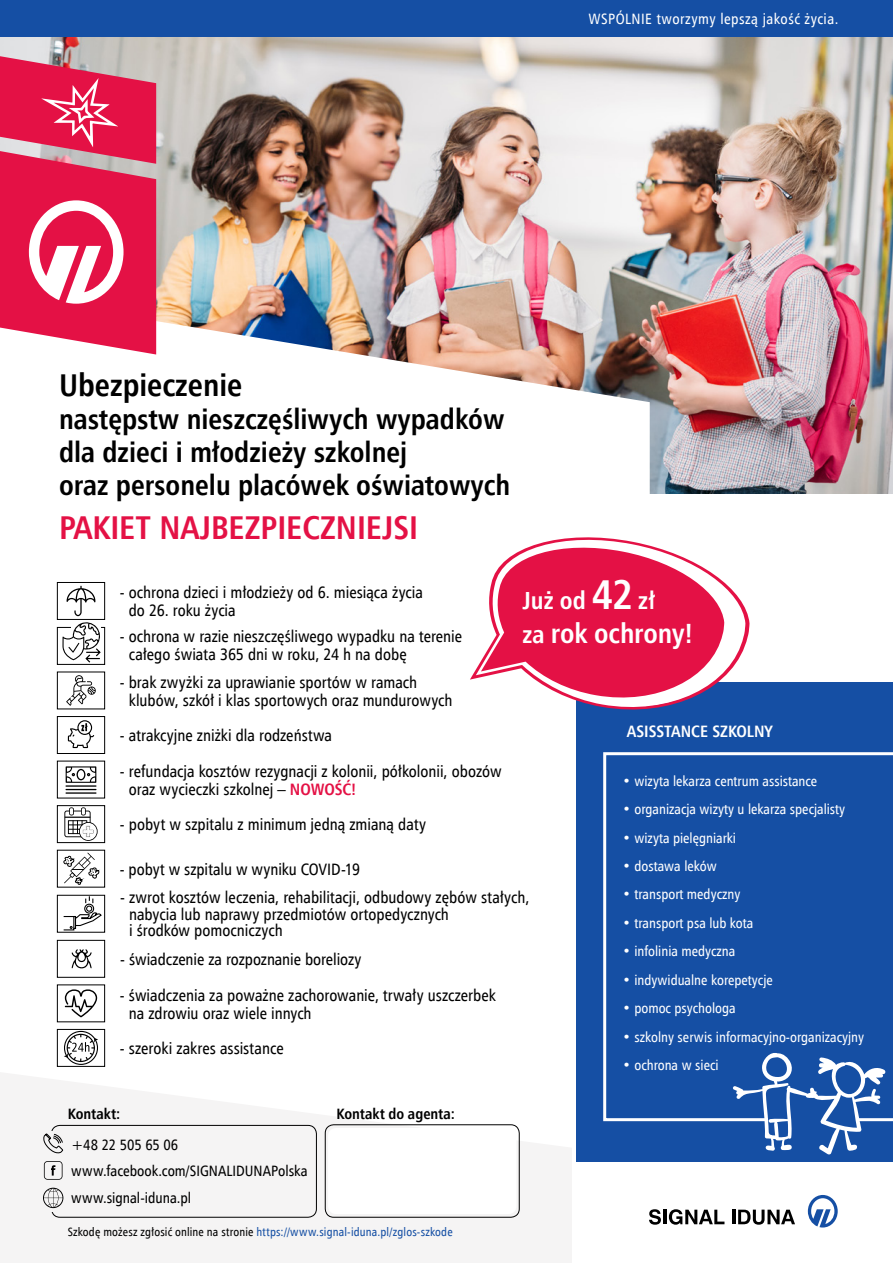
<style>
.page{position:relative;width:893px;height:1263px;background:#fff}
.page>*{position:absolute;margin:0;border:0;box-sizing:border-box;transform-origin:0 0}
.t1{font:700 33px "Humnst 777 Cn EU";color:#e41145}
.t2{font:700 31.5px "Humnst 777 Cn EU";color:#000}
.t3{font:700 28.5px/33px "Humnst 777 Cn EU";color:#000}
.t4{font:700 27.75px "Humnst 777 Cn EU";letter-spacing:-.005em;color:#fff}
.t5{font:700 24.75px "Humnst 777 Cn EU";color:#fff}
.t6{font:16.5px/18px "Humnst 777 Cn EU";color:#000}
.t7{font:700 16.5px "Humnst 777 Cn EU";color:#fff}
.t8{font:15px/26.5px "Humnst 777 Cn EU";color:#000}
.t9{font:15px "Humnst 777 Cn EU";letter-spacing:.03em;color:#fff}
.t10{font:700 15px "Humnst 777 Cn EU";letter-spacing:.005em;color:#000}
.t11{font:14.25px "Humnst 777 Cn EU";color:#fff}
.t12{font:12px "Humnst 777 Cn EU";letter-spacing:.015em;color:#154fa4}
.s1{font-size:41.7px}
.s2{font-size:24.75px}
.s3{font-weight:700;color:#e41145}
.s4{color:#000}
</style>
<div class="page">
<div style="left:576px;top:682px;width:317px;height:479px;background:#154fa4"></div>
<svg style="left:0;top:1073px;width:572px;height:190px;fill:#f5f4f4"></svg>
<img style="left:0;top:36px;width:893px;height:457px">
<div style="left:0;top:0;width:893px;height:36px;background:#154fa4"></div>
<svg style="left:603px;top:752px;width:290px;height:369px"></svg>
<svg style="left:808px;top:1195px;width:30px;height:32px"></svg>
<svg style="left:649px;top:1209px;width:12px;height:16px"></svg>
<hr style="left:663px;top:1210px;width:3px;height:14px;background:#000">
<svg style="left:669px;top:1209px;width:55px;height:16px"></svg>
<hr style="left:732px;top:1210px;width:3px;height:14px;background:#000">
<svg style="left:738px;top:1209px;width:57px;height:16px"></svg>
<svg style="left:732px;top:1051px;width:154px;height:104px"></svg>
<div style="left:81px;top:1127px;width:55px;height:8px;background:#f5f4f4"></div>
<div style="left:325px;top:1124px;width:195px;height:93px;border:1px solid #000;border-radius:9px"></div>
<div style="left:51px;top:1125px;width:266px;height:92px;border:1px solid #000;border-radius:9px"></div>
<div style="left:37px;top:1131px;width:24px;height:81px;background:#f5f4f4"></div>
<svg style="left:43px;top:1133px;width:21px;height:47px"></svg>
<svg style="left:43px;top:1188px;width:20px;height:20px"></svg>
<div style="left:328px;top:1128px;width:188px;height:86px;background:#fff;border-radius:8px"></div>
<div style="left:57px;top:627px;width:48px;height:38px;border:1px solid #000"></div>
<div style="left:57px;top:716px;width:48px;height:38px;border:1px solid #000"></div>
<svg style="left:68px;top:720px;width:26px;height:28px"></svg>
<div style="left:57px;top:671px;width:48px;height:38px;border:1px solid #000"></div>
<svg style="left:66px;top:671px;width:30px;height:35px"></svg>
<div style="left:57px;top:805px;width:48px;height:38px;border:1px solid #000"></div>
<svg style="left:64px;top:807px;width:34px;height:34px"></svg>
<div style="left:57px;top:582px;width:48px;height:38px;border:1px solid #000"></div>
<svg style="left:62px;top:586px;width:40px;height:78px"></svg>
<div style="left:57px;top:1029px;width:48px;height:38px;border:1px solid #000"></div>
<svg style="left:64px;top:1033px;width:34px;height:30px"></svg>
<div style="left:64px;top:1031px;width:34px;height:34px;border:1px solid #000;border-radius:50%"></div>
<div style="left:57px;top:850px;width:48px;height:37px;border:1px solid #000"></div>
<svg style="left:63px;top:852px;width:37px;height:33px"></svg>
<div style="left:57px;top:984px;width:48px;height:38px;border:1px solid #000"></div>
<svg style="left:65px;top:989px;width:32px;height:28px"></svg>
<div style="left:57px;top:895px;width:48px;height:38px;border:1px solid #000"></div>
<svg style="left:63px;top:895px;width:39px;height:36px"></svg>
<div style="left:57px;top:761px;width:48px;height:37px;border:1px solid #000"></div>
<hr style="left:66px;top:792px;width:30px;height:2px;background:#000">
<hr style="left:66px;top:789px;width:30px;height:1px;background:#000">
<hr style="left:66px;top:785px;width:30px;height:2px;background:#000">
<svg style="left:66px;top:766px;width:30px;height:17px"></svg>
<div style="left:57px;top:940px;width:48px;height:38px;border:1px solid #000"></div>
<svg style="left:72px;top:949px;width:20px;height:19px"></svg>
<svg style="left:0;top:295px;width:650px;height:199px"></svg>
<svg style="left:0;top:56px;width:156px;height:298px;background:#e5476d"></svg>
<svg style="left:470px;top:537px;width:279px;height:173px;fill:#e41145"></svg>
<p class="t9" style="left:588px;top:9px;width:251px">WSPÓLNIE tworzymy lepszą jakość życia.</p>
<h2 class="t2" style="left:59px;top:365px;width:185px">Ubezpieczenie</h2>
<h3 class="t3" style="left:59px;top:403px;width:453px">następstw nieszczęśliwych wypadków dla dzieci i młodzieży szkolnej<br>oraz personelu placówek oświatowych</h3>
<h1 class="t1" style="left:59px;top:506px;width:361px">PAKIET NAJBEZPIECZNIEJSI</h1>
<p class="t6" style="left:129px;top:583px;width:296px;text-indent:-9px">- ochrona dzieci i młodzieży od 6. miesiąca życia do 26. roku życia</p>
<p class="t6" style="left:129px;top:627px;width:335px;text-indent:-9px">- ochrona w razie nieszczęśliwego wypadku na terenie całego świata 365 dni w roku, 24 h na dobę</p>
<p class="t6" style="left:129px;top:673px;width:325px;text-indent:-9px">- brak zwyżki za uprawianie sportów w ramach klubów, szkół i klas sportowych oraz mundurowych</p>
<p class="t6" style="left:120px;top:726px;width:214px">- atrakcyjne zniżki dla rodzeństwa</p>
<h3 class="t5" style="left:522px;top:584px;width:134px">Już od <span class="s1">42</span> zł</h3>
<h3 class="t4" style="left:522px;top:616px;width:172px"><span class="s2">za</span> rok ochrony!</h3>
<p class="t7" style="left:627px;top:721px;width:148px">ASISSTANCE SZKOLNY</p>
<p class="t6" style="left:129px;top:762px;width:374px;text-indent:-9px">- refundacja kosztów rezygnacji z kolonii, półkolonii, obozów oraz wycieczki szkolnej – <span class="s3">NOWOŚĆ!</span></p>
<p class="t6" style="left:120px;top:815px;width:308px">- pobyt w szpitalu z minimum jedną zmianą daty</p>
<p class="t6" style="left:120px;top:860px;width:242px">- pobyt w szpitalu w wyniku COVID-19</p>
<p class="t6" style="left:129px;top:889px;width:402px;line-height:16.5px;text-indent:-9px">- zwrot kosztów leczenia, rehabilitacji, odbudowy zębów stałych, nabycia lub naprawy przedmiotów ortopedycznych<br>i środków pomocniczych</p>
<p class="t6" style="left:120px;top:950px;width:243px">- świadczenie za rozpoznanie boreliozy</p>
<p class="t6" style="left:129px;top:986px;width:368px;text-indent:-9px">- świadczenia za poważne zachorowanie, trwały uszczerbek na zdrowiu oraz wiele innych</p>
<p class="t6" style="left:120px;top:1039px;width:165px">- szeroki zakres assistance</p>
<p class="t10" style="left:68px;top:1104px;width:54px">Kontakt:</p>
<p class="t8" style="left:71px;top:1131px;width:238px">+48 22 505 65 06 www.facebook.com/SIGNALIDUNAPolska www.signal-iduna.pl</p>
<p class="t10" style="left:336px;top:1104px;width:120px">Kontakt do agenta:</p>
<p class="t12" style="left:68px;top:1224px;width:386px"><span class="s4">Szkodę możesz zgłosić online na stronie</span> https://www.signal-iduna.pl/zglos-szkode</p>
<p class="t11" style="left:622px;top:772px;width:196px">• wizyta lekarza centrum assistance</p>
<p class="t11" style="left:622px;top:800px;width:224px">• organizacja wizyty u lekarza specjalisty</p>
<p class="t11" style="left:622px;top:829px;width:115px">• wizyta pielęgniarki</p>
<p class="t11" style="left:622px;top:857px;width:96px">• dostawa leków</p>
<p class="t11" style="left:622px;top:886px;width:119px">• transport medyczny</p>
<p class="t11" style="left:622px;top:914px;width:132px">• transport psa lub kota</p>
<p class="t11" style="left:622px;top:942px;width:114px">• infolinia medyczna</p>
<p class="t11" style="left:622px;top:971px;width:152px">• indywidualne korepetycje</p>
<p class="t11" style="left:622px;top:999px;width:115px">• pomoc psychologa</p>
<p class="t11" style="left:622px;top:1028px;width:243px">• szkolny serwis informacyjno-organizacyjny</p>
<p class="t11" style="left:622px;top:1056px;width:97px">• ochrona w sieci</p>
</div>
